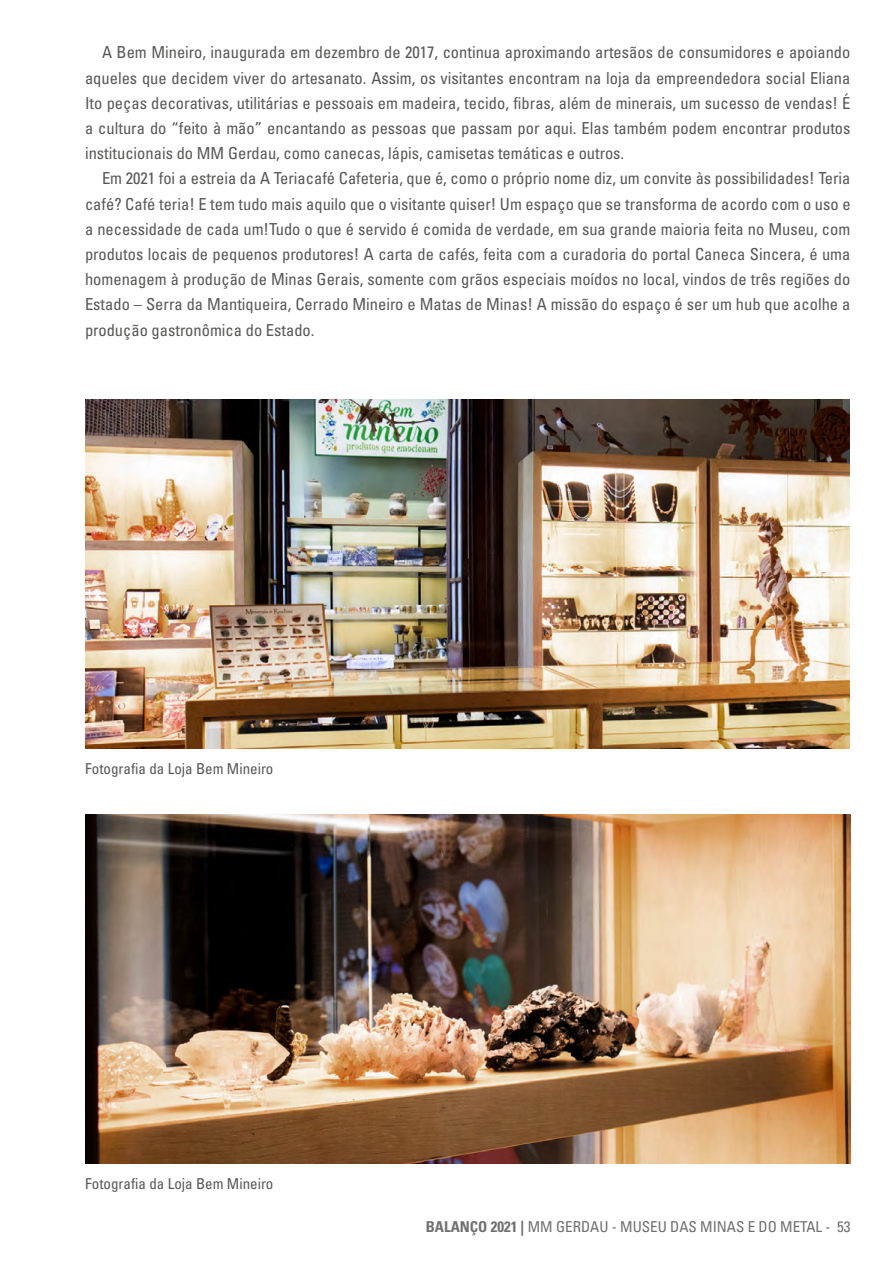
<style>
.page{position:relative;width:893px;height:1263px;background:#fff}
.page>*{position:absolute;margin:0;border:0;box-sizing:border-box;transform-origin:0 0}
.t1{font:16.5px/25.2px "Univers LT 57 Cn";color:#575756;text-align:justify}
.t2{font:15px "Univers LT 57 Cn";color:#575756}
.t3{font:15px "Univers LT 57 Cn";color:#706f6f}
.s1{font-family:"Univers LT 67 Bd Cn"}
</style>
<div class="page">
<img style="left:85px;top:814px;width:765px;height:349px">
<img style="left:86px;top:399px;width:764px;height:349px">
<p class="t1" style="left:85px;top:40px;width:767px;text-indent:17px">A Bem Mineiro, inaugurada em dezembro de 2017, continua aproximando artesãos de consumidores e apoiando aqueles que decidem viver do artesanato. Assim, os visitantes encontram na loja da empreendedora social Eliana Ito peças decorativas, utilitárias e pessoais em madeira, tecido, fibras, além de minerais, um sucesso de vendas! É a cultura do “feito à mão” encantando as pessoas que passam por aqui. Elas também podem encontrar produtos institucionais do MM Gerdau, como canecas, lápis, camisetas temáticas e outros.</p>
<p class="t1" style="left:85px;top:166px;width:767px;text-indent:17px">Em 2021 foi a estreia da A Teriacafé Cafeteria, que é, como o próprio nome diz, um convite às possibilidades! Teria café? Café teria! E tem tudo mais aquilo que o visitante quiser! Um espaço que se transforma de acordo com o uso e a necessidade de cada um!Tudo o que é servido é comida de verdade, em sua grande maioria feita no Museu, com produtos locais de pequenos produtores! A carta de cafés, feita com a curadoria do portal Caneca Sincera, é uma homenagem à produção de Minas Gerais, somente com grãos especiais moídos no local, vindos de três regiões do Estado – Serra da Mantiqueira, Cerrado Mineiro e Matas de Minas! A missão do espaço é ser um hub que acolhe a produção gastronômica do Estado.</p>
<p class="t2" style="left:85px;top:759px;width:190px">Fotografia da Loja Bem Mineiro</p>
<p class="t2" style="left:85px;top:1174px;width:190px">Fotografia da Loja Bem Mineiro</p>
<p class="t3" style="left:426px;top:1217px;width:426px"><span class="s1">BALANÇO 2021 |</span> MM GERDAU - MUSEU DAS MINAS E DO METAL - 53</p>
</div>
